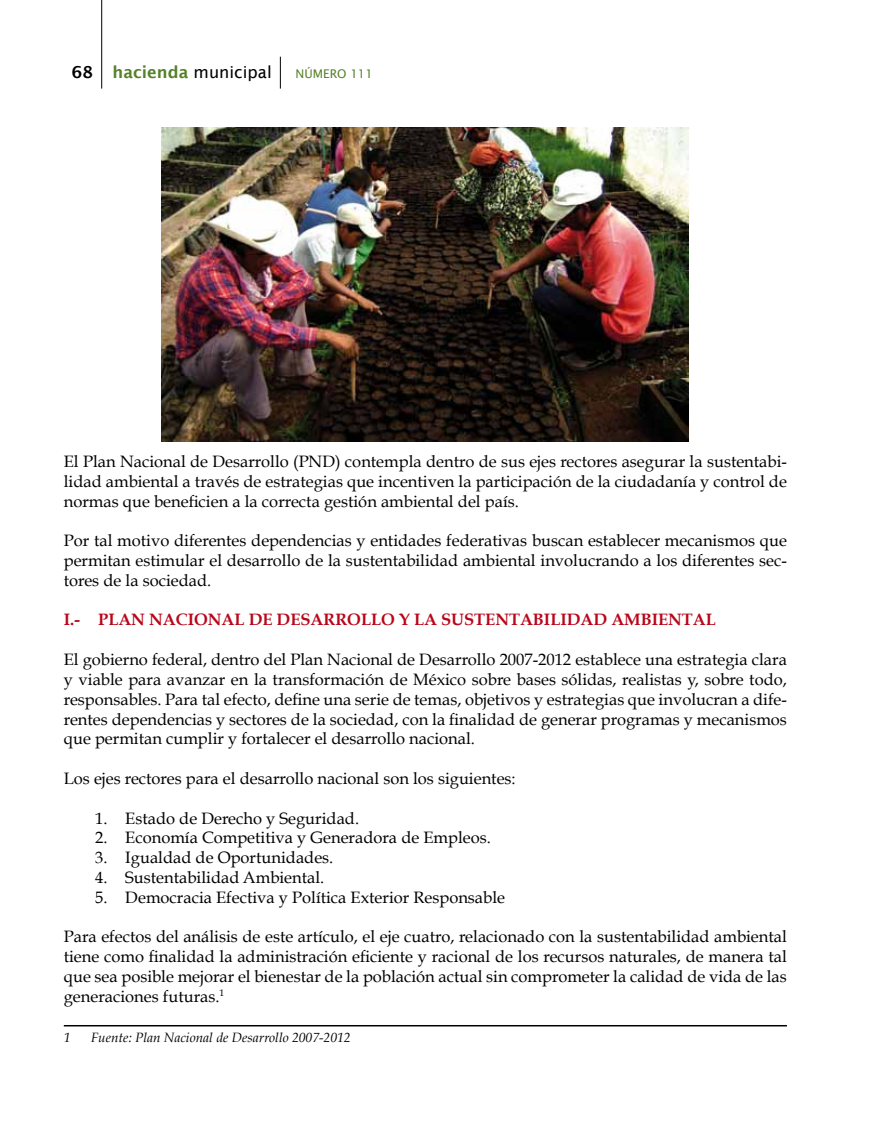
<style>
.page{position:relative;width:872px;height:1127px;background:#fff}
.page>*{position:absolute;margin:0;border:0;box-sizing:border-box;transform-origin:0 0}
.t1{font:16.5px/19.8px "Book Antiqua";color:#000;text-align:justify}
.t2{font:700 16.5px "Book Antiqua";color:#b8061a}
.t3{font:16.5px "Lucida Sans";color:#000}
.t4{font:italic 13.5px "Book Antiqua";color:#000}
.t5{font:12px "Lucida Sans";color:#558128}
.s1{font-weight:600}
.s2{font-weight:600;color:#558128}
</style>
<div class="page">
<img style="left:162px;top:128px;width:527px;height:314px">
<hr style="left:101px;top:0;width:1px;height:89px;background:#000">
<hr style="left:280px;top:57px;width:1px;height:32px;background:#000">
<hr style="left:64px;top:1025px;width:723px;height:1px;background:#000">
<p class="t3" style="left:72px;top:62px;width:201px"><span class="s1">68</span> <span class="s2">hacienda</span> municipal</p>
<p class="t5" style="left:296px;top:67px;width:79px">NÚMERO 111</p>
<p class="t1" style="left:64px;top:451px;width:724px">El Plan Nacional de Desarrollo (PND) contempla dentro de sus ejes rectores asegurar la sustentabi&shy;lidad ambiental a través de estrategias que incentiven la participación de la ciudadanía y control de normas que beneficien a la correcta gestión ambiental del país.</p>
<p class="t1" style="left:64px;top:531px;width:724px">Por tal motivo diferentes dependencias y entidades federativas buscan establecer mecanismos que permitan estimular el desarrollo de la sustentabilidad ambiental involucrando a los diferentes sec&shy;tores de la sociedad.</p>
<p class="t2" style="left:64px;top:610px;width:58px">I.- PLAN</p>
<p class="t2" style="left:149px;top:610px;width:59px">NACIONAL</p>
<p class="t2" style="left:249px;top:610px;width:55px">DE DESARROLLO</p>
<p class="t2" style="left:399px;top:610px;width:182px">Y LA SUSTENTABILIDAD</p>
<p class="t2" style="left:611px;top:610px;width:94px">AMB IENTAL</p>
<p class="t1" style="left:64px;top:649px;width:724px">El gobierno federal, dentro del Plan Nacional de Desarrollo 2007-2012 establece una estrategia clara y viable para avanzar en la transformación de México sobre bases sólidas, realistas y, sobre todo, responsables. Para tal efecto, define una serie de temas, objetivos y estrategias que involucran a dife&shy;rentes dependencias y sectores de la sociedad, con la finalidad de generar programas y mecanismos que permitan cumplir y fortalecer el desarrollo nacional.</p>
<p class="t1" style="left:64px;top:768px;width:453px">Los ejes rectores para el desarrollo nacional son los siguientes:</p>
<p class="t1" style="left:95px;top:808px;width:265px">1. Estado de Derecho y Seguridad.</p>
<p class="t1" style="left:95px;top:828px;width:397px">2. Economía Competitiva y Generadora de Empleos.</p>
<p class="t1" style="left:95px;top:847px;width:239px">3. Igualdad de Oportunidades.</p>
<p class="t1" style="left:95px;top:867px;width:230px">4. Sustentabilidad Ambiental.</p>
<p class="t1" style="left:95px;top:887px;width:411px">5. Democracia Efectiva y Política Exterior Responsable</p>
<p class="t1" style="left:64px;top:927px;width:724px">Para efectos del análisis de este artículo, el eje cuatro, relacionado con la sustentabilidad ambiental tiene como finalidad la administración eficiente y racional de los recursos naturales, de manera tal que sea posible mejorar el bienestar de la población actual sin comprometer la calidad de vida de las generaciones futuras.<sup>1</sup></p>
<p class="t4" style="left:64px;top:1029px;width:8px">1</p>
<p class="t4" style="left:91px;top:1029px;width:261px">Fuente: Plan Nacional de Desarrollo 2007-2012</p>
</div>
